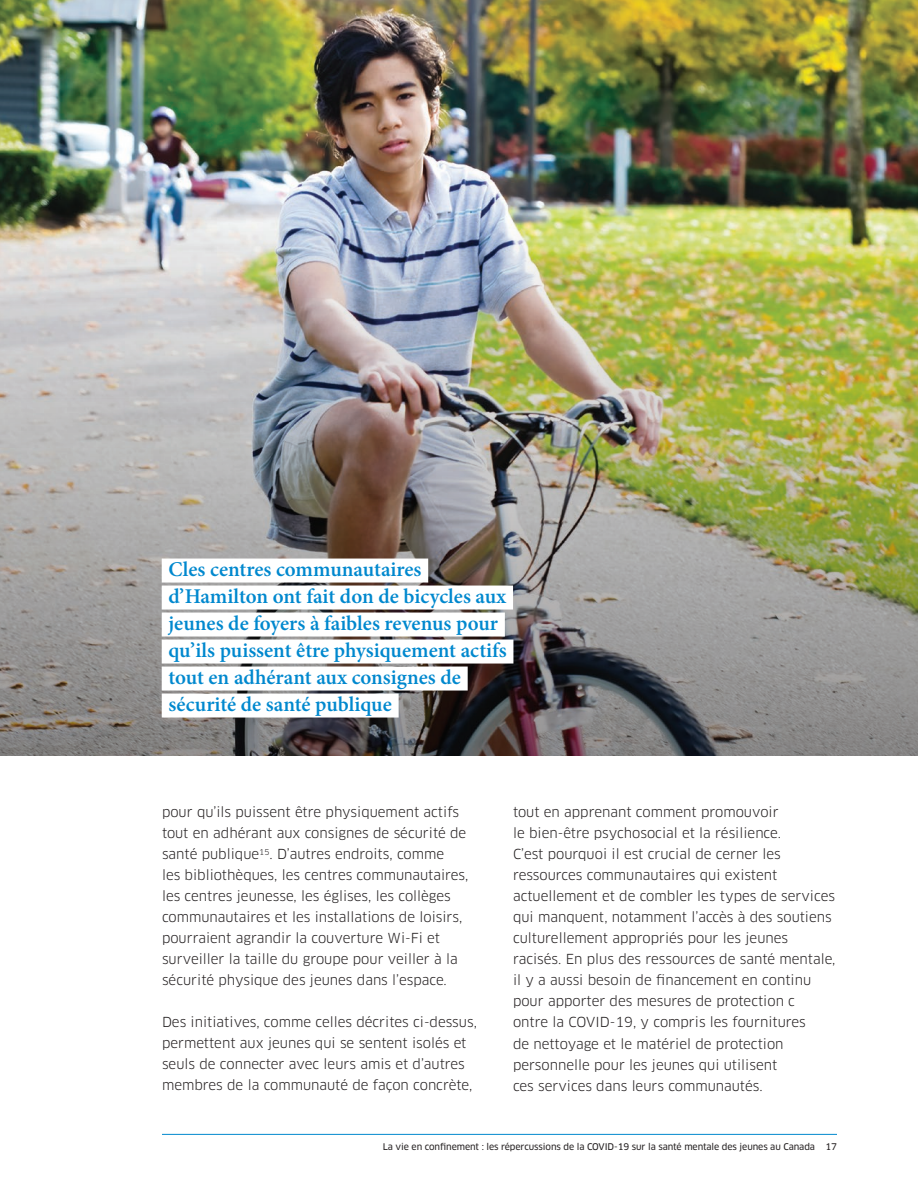
<style>
.page{position:relative;width:918px;height:1188px;background:#fff}
.page>*{position:absolute;margin:0;border:0;box-sizing:border-box;transform-origin:0 0}
.P3{font:600 21px "Minion Pro";color:#0088ce}
.P2{font:13.5px/21px "Clan Pro";color:#231f20}
.t1{font:9px "Clan Pro News";letter-spacing:-.01em;color:#231f20}
</style>
<div class="page">
<img style="left:0;top:0;width:918px;height:216px">
<img style="left:0;top:216px;width:918px;height:539px">
<div style="left:162px;top:559px;width:266px;height:24px;background:#fff"></div>
<div style="left:162px;top:586px;width:351px;height:24px;background:#fff"></div>
<div style="left:162px;top:613px;width:343px;height:24px;background:#fff"></div>
<div style="left:162px;top:640px;width:351px;height:24px;background:#fff"></div>
<div style="left:162px;top:667px;width:306px;height:24px;background:#fff"></div>
<div style="left:162px;top:694px;width:237px;height:24px;background:#fff"></div>
<hr style="left:162px;top:1134px;width:675px;height:1px;background:#0088ce">
<p class="P3" style="left:168px;top:555px;width:254px">Cles centres communautaires</p>
<p class="P3" style="left:168px;top:582px;width:339px">d’Hamilton ont fait don de bicycles aux</p>
<p class="P3" style="left:168px;top:609px;width:331px">jeunes de foyers à faibles revenus pour</p>
<p class="P3" style="left:168px;top:636px;width:340px">qu’ils puissent être physiquement actifs</p>
<p class="P3" style="left:168px;top:663px;width:294px">tout en adhérant aux consignes de</p>
<p class="P3" style="left:168px;top:690px;width:225px">sécurité de santé publique</p>
<p class="P2" style="left:162px;top:802px;width:308px">pour qu’ils puissent être physiquement actifs tout en adhérant aux consignes de sécurité de santé publique<sup>15</sup>. D’autres endroits, comme<br>les bibliothèques, les centres communautaires, les centres jeunesse, les églises, les collèges communautaires et les installations de loisirs, pourraient agrandir la couverture Wi-Fi et surveiller la taille du groupe pour veiller à la sécurité physique des jeunes dans l’espace.</p>
<p class="P2" style="left:162px;top:1012px;width:316px">Des initiatives, comme celles décrites ci-dessus, permettent aux jeunes qui se sentent isolés et seuls de connecter avec leurs amis et d’autres membres de la communauté de façon concrète,</p>
<p class="P2" style="left:513px;top:802px;width:324px">tout en apprenant comment promouvoir<br>le bien-être psychosocial et la résilience.<br>C’est pourquoi il est crucial de cerner les ressources communautaires qui existent actuellement et de combler les types de services qui manquent, notamment l’accès à des soutiens culturellement appropriés pour les jeunes racisés. En plus des ressources de santé mentale, il y a aussi besoin de financement en continu pour apporter des mesures de protection c<br>ontre la COVID-19, y compris les fournitures<br>de nettoyage et le matériel de protection personnelle pour les jeunes qui utilisent<br>ces services dans leurs communautés.</p>
<p class="t1" style="left:383px;top:1142px;width:456px">La vie en confinement : les répercussions de la COVID-19 sur la santé mentale des jeunes au Canada 17</p>
</div>
